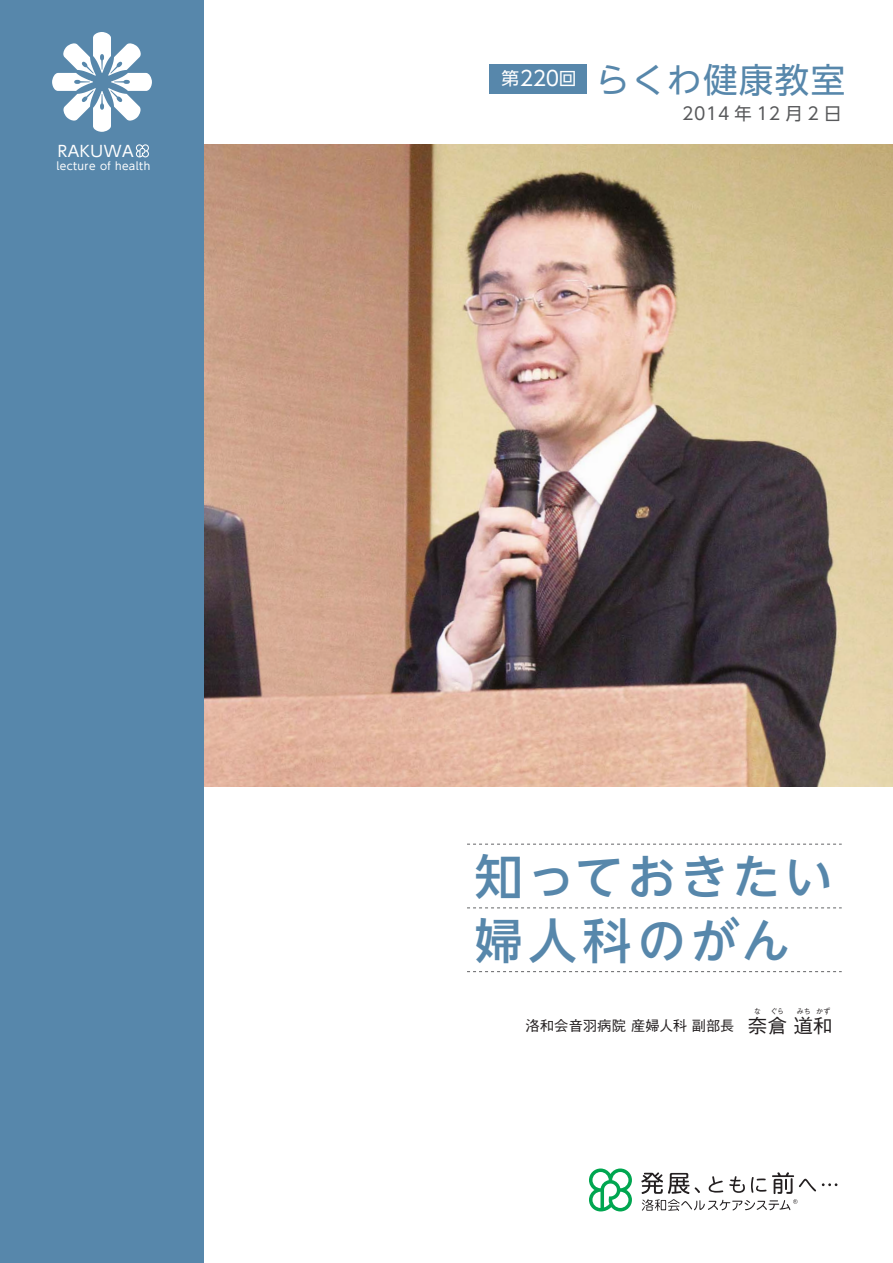
<style>
.page{position:relative;width:893px;height:1263px;background:#fff}
.page>*{position:absolute;margin:0;border:0;box-sizing:border-box;transform-origin:0 0}
.t1{font:48px/63.8px "UD Shin Go NT Pro Medium 90 msp RKSJ H";letter-spacing:.095em;color:#5787ab}
.t2{font:34.5px "UD Shin Go NT Pro Regular 90 msp RKSJ H";letter-spacing:.04em;color:#5787ab}
.t3{font:20.4px "UD Shin Go NT Pro Regular 90 msp RKSJ H";color:#fff}
.t4{font:17.25px "UD Shin Go NT Pro Regular 90 msp RKSJ H";letter-spacing:.29em;color:#58595b}
.t5{font:15.45px "UD Shin Go NT Pro Regular 90 msp RKSJ H";letter-spacing:.04em;color:#fff}
.t6{font:14.25px "Gothic BBB Pr 5 Medium 90 msp RKSJ H";color:#231f20}
.t7{font:10.5px "UD Shin Go NT Pro Regular 90 msp RKSJ H";letter-spacing:.04em;color:#fff}
.t8{font:7.5px "Gothic BBB Pr 5 Medium 90 msp RKSJ H";color:#231f20}
.s1{font-size:17.7px}
.s2{font-size:19.5px}
</style>
<div class="page">
<img style="left:204px;top:144px;width:689px;height:642px">
<div style="left:0;top:0;width:204px;height:1263px;background:#5787ab"></div>
<svg style="left:52px;top:32px;width:100px;height:100px"></svg>
<svg style="left:136px;top:144px;width:13px;height:13px"></svg>
<div style="left:489px;top:64px;width:98px;height:29px;background:#5787ab"></div>
<svg style="left:589px;top:1169px;width:43px;height:42px"></svg>
<svg style="left:641px;top:1172px;width:175px;height:39px"></svg>
<svg style="left:822px;top:1183px;width:15px;height:3px"></svg>
<svg style="left:467px;top:844px;width:375px;height:1px"></svg>
<svg style="left:467px;top:908px;width:375px;height:1px"></svg>
<svg style="left:467px;top:971px;width:375px;height:1px"></svg>
<p class="t5" style="left:58px;top:145px;width:78px">RAKUWA</p>
<p class="t7" style="left:56px;top:162px;width:95px">lecture of health</p>
<h3 class="t3" style="left:502px;top:71px;width:76px"><span class="s1">第</span>220<span class="s1">回</span></h3>
<h2 class="t2" style="left:595px;top:67px;width:251px">らくわ健康教室</h2>
<p class="t4" style="left:682px;top:107px;width:161px">2014年12月2日</p>
<h1 class="t1" style="left:475px;top:852px;width:359px">知っておきたい婦人科のがん</h1>
<p class="t8" style="left:754px;top:1008px;width:32px">な ぐら</p>
<p class="t8" style="left:796px;top:1008px;width:36px">みち かず</p>
<p class="t6" style="left:525px;top:1020px;width:308px">洛和会音羽病院 産婦人科 副部長 <span class="s2">奈倉 道和</span></p>
</div>
